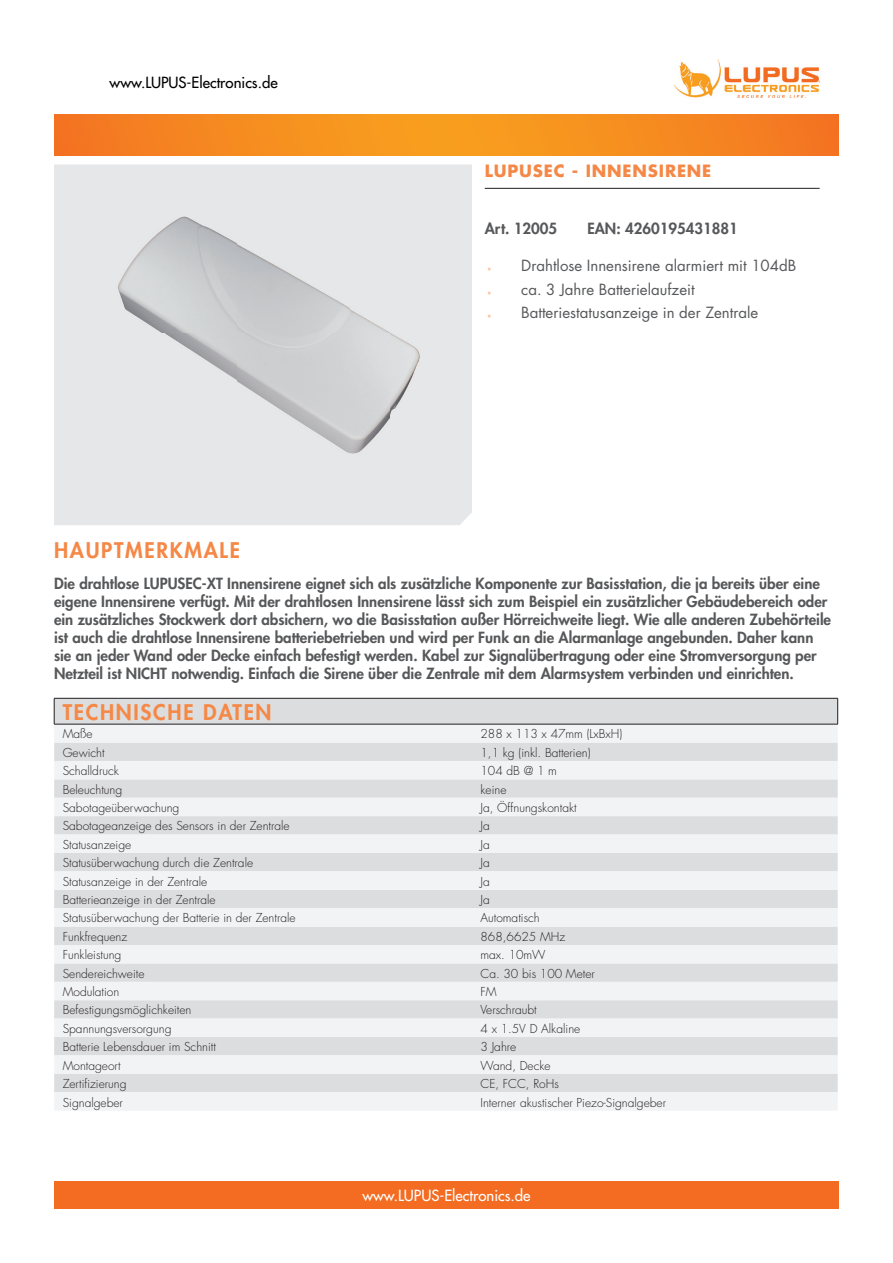
<style>
.page{position:relative;width:893px;height:1263px;background:#fff}
.page>*{position:absolute;margin:0;border:0;box-sizing:border-box;transform-origin:0 0}
.t1{font:800 21px "Futura Std";letter-spacing:.08em;color:#f58846}
.t2{font:700 16.5px "Futura Std";letter-spacing:.05em;color:#f58846}
.t3{font:800 15px/18px "Futura Std";color:#57585a}
.t4{font:15px/23.5px "Futura Std";color:#57585a}
.t5{font:500 15px "Futura Std";color:#fff}
.t6{font:500 15px "Futura Std";color:#000}
.t7{font:300 12px "Futura Std";color:#231f20}
.s1{font-family:"Myriad Pro";font-size:7.5px;color:#f58846}
</style>
<div class="page">
<svg style="left:54px;top:115px;width:785px;height:41px;background:#f58b20"></svg>
<div style="left:54px;top:1181px;width:785px;height:28px;background:#f36c21"></div>
<div style="left:54px;top:164px;width:418px;height:361px;background:#e6e7e9"></div>
<hr style="left:485px;top:188px;width:335px;height:1px;background:#231f20">
<img style="left:675px;top:60px;width:145px;height:37px">
<img style="left:87px;top:201px;width:352px;height:265px">
<div style="left:55px;top:699px;width:782px;height:25px;background:#dcdddf"></div>
<svg style="left:54px;top:725px;width:784px;height:385px;fill:#f2f3f4"></svg>
<hr style="left:54px;top:698px;width:418px;height:1px;background:#231f20">
<svg style="left:54px;top:698px;width:1px;height:26px"></svg>
<hr style="left:472px;top:698px;width:366px;height:1px;background:#231f20">
<svg style="left:837px;top:698px;width:1px;height:26px"></svg>
<hr style="left:54px;top:724px;width:418px;height:1px;background:#231f20">
<hr style="left:472px;top:724px;width:366px;height:1px;background:#231f20">
<p class="t6" style="left:110px;top:74px;width:170px">www.LUPUS-Electronics.de</p>
<p class="t2" style="left:485px;top:162px;width:228px">LUPUSEC - INNENSIRENE</p>
<p class="t3" style="left:485px;top:220px;width:74px">Art. 12005</p>
<p class="t3" style="left:587px;top:220px;width:152px">EAN: 4260195431881</p>
<p class="t4" style="left:488px;top:255px;width:310px"><span class="s1">»</span> Drahtlose Innensirene alarmiert mit 104dB <span class="s1">»</span> ca. 3 Jahre Batterielaufzeit<br><span class="s1">»</span> Batteriestatusanzeige in der Zentrale</p>
<h1 class="t1" style="left:54px;top:540px;width:187px">HAUPTMERKMALE</h1>
<p class="t3" style="left:54px;top:575px;width:779px">Die drahtlose LUPUSEC-XT Innensirene eignet sich als zusätzliche Komponente zur Basisstation, die ja bereits über eine eigene Innensirene verfügt. Mit der drahtlosen Innensirene lässt sich zum Beispiel ein zusätzlicher Gebäudebereich oder ein zusätzliches Stockwerk dort absichern, wo die Basisstation außer Hörreichweite liegt. Wie alle anderen Zubehörteile ist auch die drahtlose Innensirene batteriebetrieben und wird per Funk an die Alarmanlage angebunden. Daher kann sie an jeder Wand oder Decke einfach befestigt werden. Kabel zur Signalübertragung oder eine Stromversorgung per Netzteil ist NICHT notwendig. Einfach die Sirene über die Zentrale mit dem Alarmsystem verbinden und einrichten.</p>
<h1 class="t1" style="left:63px;top:702px;width:210px">TECHNISCHE DATEN</h1>
<p class="t7" style="left:63px;top:727px;width:32px">Maße</p>
<p class="t7" style="left:480px;top:727px;width:143px">288 x 113 x 47mm (LxBxH)</p>
<p class="t7" style="left:63px;top:745px;width:43px">Gewicht</p>
<p class="t7" style="left:480px;top:745px;width:112px">1,1 kg (inkl. Batterien)</p>
<p class="t7" style="left:63px;top:764px;width:58px">Schalldruck</p>
<p class="t7" style="left:480px;top:764px;width:78px">104 dB @ 1 m</p>
<p class="t7" style="left:63px;top:782px;width:61px">Beleuchtung</p>
<p class="t7" style="left:480px;top:782px;width:28px">keine</p>
<p class="t7" style="left:63px;top:801px;width:118px">Sabotageüberwachung</p>
<p class="t7" style="left:480px;top:801px;width:98px">Ja, Öffnungskontakt</p>
<p class="t7" style="left:63px;top:819px;width:229px">Sabotageanzeige des Sensors in der Zentrale</p>
<p class="t7" style="left:480px;top:819px;width:11px">Ja</p>
<p class="t7" style="left:63px;top:837px;width:70px">Statusanzeige</p>
<p class="t7" style="left:480px;top:837px;width:11px">Ja</p>
<p class="t7" style="left:63px;top:856px;width:192px">Statusüberwachung durch die Zentrale</p>
<p class="t7" style="left:480px;top:856px;width:11px">Ja</p>
<p class="t7" style="left:63px;top:874px;width:146px">Statusanzeige in der Zentrale</p>
<p class="t7" style="left:480px;top:874px;width:11px">Ja</p>
<p class="t7" style="left:63px;top:893px;width:155px">Batterieanzeige in der Zentrale</p>
<p class="t7" style="left:480px;top:893px;width:11px">Ja</p>
<p class="t7" style="left:63px;top:911px;width:234px">Statusüberwachung der Batterie in der Zentrale</p>
<p class="t7" style="left:480px;top:911px;width:61px">Automatisch</p>
<p class="t7" style="left:63px;top:930px;width:66px">Funkfrequenz</p>
<p class="t7" style="left:480px;top:930px;width:86px">868,6625 MHz</p>
<p class="t7" style="left:63px;top:948px;width:60px">Funkleistung</p>
<p class="t7" style="left:480px;top:948px;width:67px">max. 10mW</p>
<p class="t7" style="left:63px;top:966px;width:83px">Sendereichweite</p>
<p class="t7" style="left:480px;top:966px;width:116px">Ca. 30 bis 100 Meter</p>
<p class="t7" style="left:63px;top:985px;width:58px">Modulation</p>
<p class="t7" style="left:480px;top:985px;width:18px">FM</p>
<p class="t7" style="left:63px;top:1003px;width:130px">Befestigungsmöglichkeiten</p>
<p class="t7" style="left:480px;top:1003px;width:58px">Verschraubt</p>
<p class="t7" style="left:63px;top:1022px;width:110px">Spannungsversorgung</p>
<p class="t7" style="left:480px;top:1022px;width:101px">4 x 1.5V D Alkaline</p>
<p class="t7" style="left:63px;top:1040px;width:155px">Batterie Lebensdauer im Schnitt</p>
<p class="t7" style="left:480px;top:1040px;width:37px">3 Jahre</p>
<p class="t7" style="left:63px;top:1058px;width:60px">Montageort</p>
<p class="t7" style="left:480px;top:1058px;width:72px">Wand, Decke</p>
<p class="t7" style="left:63px;top:1077px;width:65px">Zertifizierung</p>
<p class="t7" style="left:480px;top:1077px;width:80px">CE, FCC, RoHs</p>
<p class="t7" style="left:63px;top:1095px;width:62px">Signalgeber</p>
<p class="t7" style="left:480px;top:1095px;width:187px">Interner akustischer Piezo-Signalgeber</p>
<p class="t5" style="left:362px;top:1187px;width:170px">www.LUPUS-Electronics.de</p>
</div>
